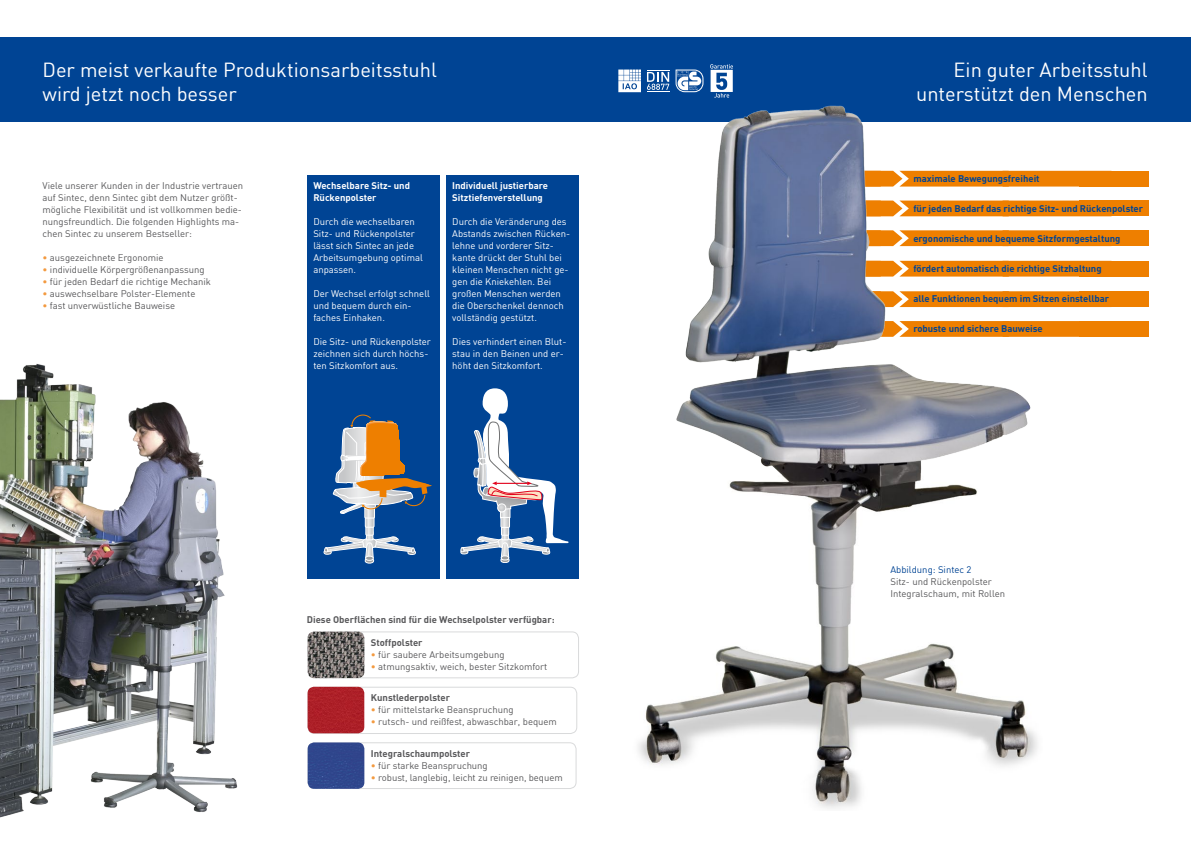
<style>
.page{position:relative;width:1191px;height:842px;background:#fff}
.page>*{position:absolute;margin:0;border:0;box-sizing:border-box;transform-origin:0 0}
.t1{font:20px/24px "DIN";color:#fff}
.t2{font:9.5px/12px "DIN";color:#58585a}
.t3{font:9.5px/12px "DIN";color:#fff}
.t4{font:700 9.5px "DIN";color:#004494}
.t5{font:700 9.5px "DIN";color:#58585a}
.t6{font:700 9.5px/12px "DIN";color:#fff}
.t7{font:9.5px "DIN";color:#004494}
.s1{color:#f39a40}
</style>
<div class="page">
<img style="left:0;top:364px;width:238px;height:454px">
<div style="left:0;top:38px;width:595px;height:84px;background:#004494"></div>
<div style="left:307px;top:176px;width:133px;height:403px;background:#004494"></div>
<div style="left:446px;top:176px;width:132px;height:403px;background:#004494"></div>
<svg style="left:324px;top:414px;width:108px;height:149px"></svg>
<svg style="left:461px;top:388px;width:107px;height:175px"></svg>
<div style="left:308px;top:742px;width:268px;height:47px;border:1px solid #d9dadb;border-radius:7px"></div>
<div style="left:308px;top:632px;width:271px;height:46px;border:1px solid #d9dadb;border-radius:7px"></div>
<img style="left:308px;top:632px;width:56px;height:46px">
<img style="left:308px;top:742px;width:56px;height:47px">
<div style="left:308px;top:687px;width:269px;height:47px;border:1px solid #d9dadb;border-radius:7px"></div>
<div style="left:307px;top:687px;width:57px;height:46px;background:#ad2028"></div>
<div style="left:595px;top:38px;width:596px;height:84px;background:#004494"></div>
<div style="left:1079px;top:171px;width:69px;height:16px;background:#ee7f00"></div>
<svg style="left:1053px;top:171px;width:26px;height:16px"></svg>
<div style="left:1079px;top:201px;width:69px;height:15px;background:#ee7f00"></div>
<svg style="left:1053px;top:201px;width:26px;height:15px"></svg>
<div style="left:1079px;top:230px;width:69px;height:16px;background:#ee7f00"></div>
<svg style="left:1053px;top:230px;width:26px;height:16px"></svg>
<div style="left:1079px;top:261px;width:69px;height:16px;background:#ee7f00"></div>
<svg style="left:1053px;top:261px;width:26px;height:16px"></svg>
<div style="left:1079px;top:291px;width:69px;height:16px;background:#ee7f00"></div>
<svg style="left:1053px;top:291px;width:26px;height:16px"></svg>
<div style="left:1079px;top:321px;width:69px;height:16px;background:#ee7f00"></div>
<svg style="left:1053px;top:321px;width:26px;height:16px"></svg>
<img style="left:625px;top:90px;width:428px;height:719px">
<svg style="left:647px;top:70px;width:22px;height:22px"></svg>
<svg style="left:675px;top:70px;width:28px;height:22px"></svg>
<svg style="left:710px;top:64px;width:23px;height:34px"></svg>
<svg style="left:618px;top:70px;width:22px;height:22px"></svg>
<h1 class="t1" style="left:43px;top:58px;width:396px">Der meist verkaufte Produktionsarbeitsstuhl wird jetzt noch besser</h1>
<h1 class="t1" style="left:916px;top:57px;width:233px;text-align:right">Ein guter Arbeitsstuhl unterstützt den Menschen</h1>
<p class="t2" style="left:43px;top:179px;width:202px">Viele unserer Kunden in der Industrie vertrauen auf Sintec, denn Sintec gibt dem Nutzer größt&shy;mögliche Flexibilität und ist vollkommen bedie&shy;nungsfreundlich. Die folgenden Highlights ma&shy;chen Sintec zu unserem Bestseller:</p>
<p class="t2" style="left:43px;top:251px;width:123px"><span class="s1">•</span> ausgezeichnete Ergonomie</p>
<p class="t2" style="left:43px;top:263px;width:163px"><span class="s1">•</span> individuelle Körpergrößenanpassung</p>
<p class="t2" style="left:43px;top:275px;width:170px"><span class="s1">•</span> für jeden Bedarf die richtige Mechanik</p>
<p class="t2" style="left:43px;top:287px;width:154px"><span class="s1">•</span> auswechselbare Polster-Elemente</p>
<p class="t2" style="left:43px;top:299px;width:134px"><span class="s1">•</span> fast unverwüstliche Bauweise</p>
<p class="t6" style="left:313px;top:179px;width:98px">Wechselbare Sitz- und<br>Rückenpolster</p>
<p class="t3" style="left:313px;top:215px;width:111px">Durch die wechselbaren<br>Sitz- und Rückenpolster lässt sich Sintec an jede<br>Arbeitsumgebung optimal anpassen.</p>
<p class="t3" style="left:313px;top:287px;width:118px">Der Wechsel erfolgt schnell und bequem durch ein&shy;faches Einhaken.</p>
<p class="t3" style="left:313px;top:335px;width:119px">Die Sitz- und Rückenpolster zeichnen sich durch höchs&shy;ten Sitzkomfort aus.</p>
<p class="t6" style="left:452px;top:179px;width:97px">Individuell justierbare<br>Sitztiefenverstellung</p>
<p class="t3" style="left:452px;top:215px;width:119px">Durch die Veränderung des<br>Abstands zwischen Rücken&shy;lehne und vorderer Sitz&shy;kante drückt der Stuhl bei kleinen Menschen nicht ge&shy;gen die Kniekehlen. Bei großen Menschen werden die Oberschenkel dennoch vollständig gestützt.</p>
<p class="t3" style="left:452px;top:335px;width:116px">Dies verhindert einen Blut&shy;stau in den Beinen und er&shy;höht den Sitzkomfort.</p>
<p class="t5" style="left:307px;top:614px;width:249px">Diese Oberflächen sind für die Wechselpolster verfügbar:</p>
<p class="t5" style="left:371px;top:636px;width:53px">Stoffpolster</p>
<p class="t2" style="left:371px;top:648px;width:135px"><span class="s1">•</span> für saubere Arbeitsumgebung</p>
<p class="t2" style="left:371px;top:660px;width:178px"><span class="s1">•</span> atmungsaktiv, weich, bester Sitzkomfort</p>
<p class="t5" style="left:371px;top:691px;width:81px">Kunstlederpolster</p>
<p class="t2" style="left:371px;top:704px;width:144px"><span class="s1">•</span> für mittelstarke Beanspruchung</p>
<p class="t2" style="left:371px;top:716px;width:188px"><span class="s1">•</span> rutsch- und reißfest, abwaschbar, bequem</p>
<p class="t5" style="left:371px;top:747px;width:101px">Integralschaumpolster</p>
<p class="t2" style="left:371px;top:759px;width:118px"><span class="s1">•</span> für starke Beanspruchung</p>
<p class="t2" style="left:371px;top:771px;width:193px"><span class="s1">•</span> robust, langlebig, leicht zu reinigen, bequem</p>
<p class="t4" style="left:913px;top:172px;width:128px">maximale Bewegungsfreiheit</p>
<p class="t4" style="left:913px;top:202px;width:231px">für jeden Bedarf das richtige Sitz- und Rückenpolster</p>
<p class="t4" style="left:913px;top:232px;width:209px">ergonomische und bequeme Sitzformgestaltung</p>
<p class="t4" style="left:913px;top:262px;width:190px">fördert automatisch die richtige Sitzhaltung</p>
<p class="t4" style="left:913px;top:292px;width:197px">alle Funktionen bequem im Sitzen einstellbar</p>
<p class="t4" style="left:913px;top:322px;width:131px">robuste und sichere Bauweise</p>
<p class="t7" style="left:890px;top:563px;width:83px">Abbildung: Sintec 2</p>
<p class="t2" style="left:890px;top:575px;width:116px">Sitz- und Rückenpolster<br>Integralschaum, mit Rollen</p>
</div>
